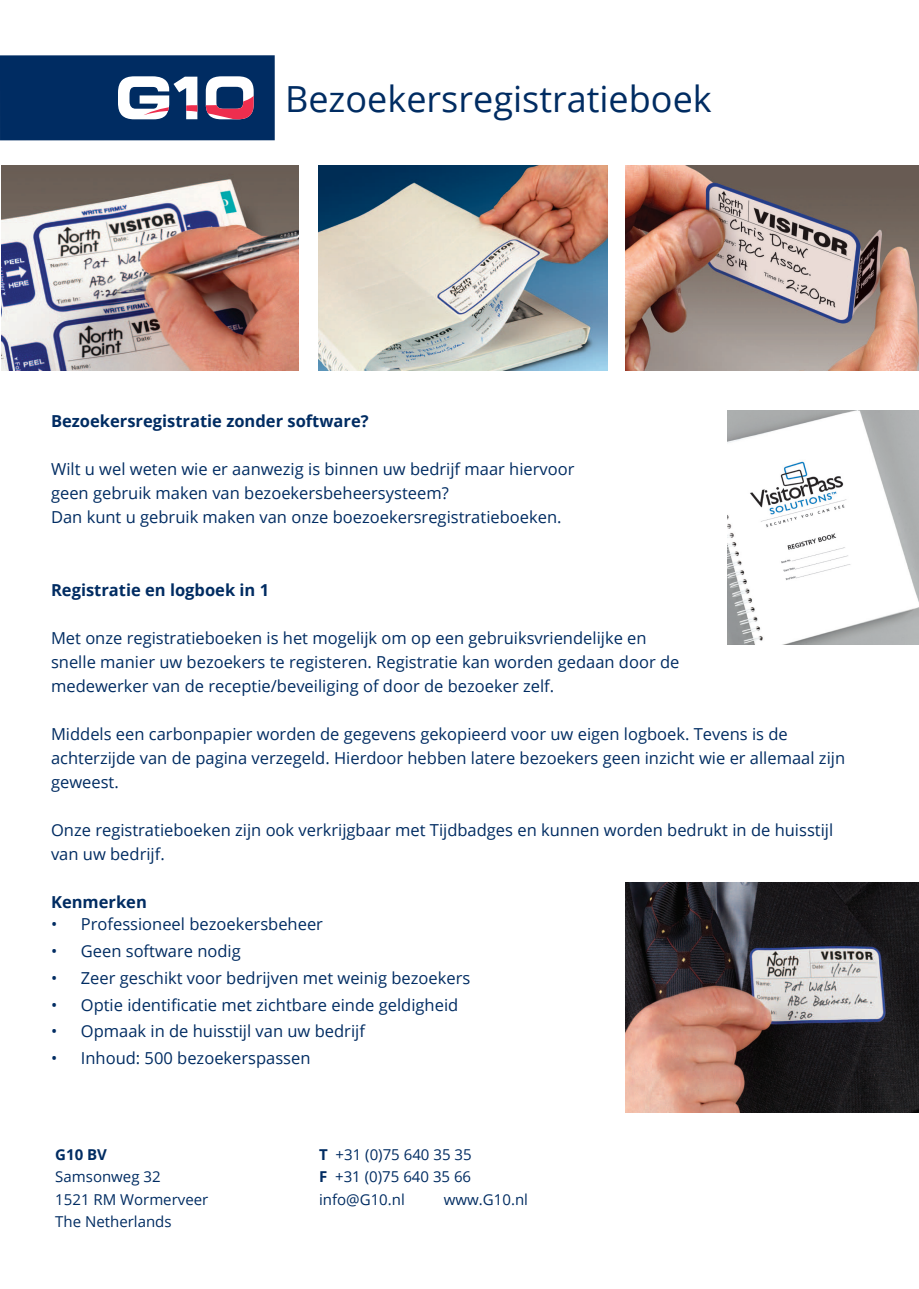
<style>
.page{position:relative;width:919px;height:1289px;background:#fff}
.page>*{position:absolute;margin:0;border:0;box-sizing:border-box;transform-origin:0 0}
.t1{font:36px "Open Sans";color:#002c62}
.t2{font:16.5px/24px "Open Sans";color:#002c62}
.t3{font:700 16.5px "Open Sans";color:#002c62}
.t4{font:15px/22.2px "Open Sans";color:#002c62}
.t5{font:700 15px "Open Sans";color:#002c62}
.s1{font-weight:700}
</style>
<div class="page">
<svg style="left:0;top:55px;width:275px;height:85px;background:#254674"></svg>
<img style="left:727px;top:410px;width:191px;height:234px">
<img style="left:1px;top:166px;width:298px;height:204px">
<img style="left:318px;top:166px;width:289px;height:204px">
<img style="left:625px;top:166px;width:293px;height:204px">
<img style="left:625px;top:882px;width:293px;height:230px">
<h1 class="t1" style="left:285px;top:74px;width:428px">Bezoekersregistratieboek</h1>
<p class="t3" style="left:51px;top:410px;width:319px">Bezoekersregistratie zonder software?</p>
<p class="t2" style="left:51px;top:457px;width:525px">Wilt u wel weten wie er aanwezig is binnen uw bedrijf maar hiervoor geen gebruik maken van bezoekersbeheersysteem?<br>Dan kunt u gebruik maken van onze boezoekersregistratieboeken.</p>
<p class="t3" style="left:51px;top:578px;width:220px">Registratie en logboek in 1</p>
<p class="t2" style="left:51px;top:625px;width:629px">Met onze registratieboeken is het mogelijk om op een gebruiksvriendelijke en snelle manier uw bezoekers te registeren. Registratie kan worden gedaan door de medewerker van de receptie/beveiliging of door de bezoeker zelf.</p>
<p class="t2" style="left:51px;top:721px;width:795px">Middels een carbonpapier worden de gegevens gekopieerd voor uw eigen logboek. Tevens is de achterzijde van de pagina verzegeld. Hierdoor hebben latere bezoekers geen inzicht wie er allemaal zijn geweest.</p>
<p class="t2" style="left:51px;top:817px;width:783px">Onze registratieboeken zijn ook verkrijgbaar met Tijdbadges en kunnen worden bedrukt in de huisstijl van uw bedrijf.</p>
<p class="t3" style="left:51px;top:890px;width:97px">Kenmerken</p>
<p class="t2" style="left:51px;top:911px;width:273px">• Professioneel bezoekersbeheer</p>
<p class="t2" style="left:51px;top:938px;width:191px">• Geen software nodig</p>
<p class="t2" style="left:51px;top:965px;width:421px">• Zeer geschikt voor bedrijven met weinig bezoekers</p>
<p class="t2" style="left:51px;top:992px;width:408px">• Optie identificatie met zichtbare einde geldigheid</p>
<p class="t2" style="left:51px;top:1018px;width:315px">• Opmaak in de huisstijl van uw bedrijf</p>
<p class="t2" style="left:51px;top:1045px;width:261px">• Inhoud: 500 bezoekerspassen</p>
<p class="t5" style="left:55px;top:1143px;width:53px">G10 BV</p>
<p class="t4" style="left:55px;top:1165px;width:154px">Samsonweg 32<br>1521 RM Wormerveer<br>The Netherlands</p>
<p class="t4" style="left:319px;top:1143px;width:154px;text-align:justify"><span class="s1">T</span> +31 (0)75 640 35 35<br><span class="s1">F</span> +31 (0)75 640 35 66 info@G10.nl</p>
<p class="t4" style="left:444px;top:1187px;width:86px">www.G10.nl</p>
</div>
